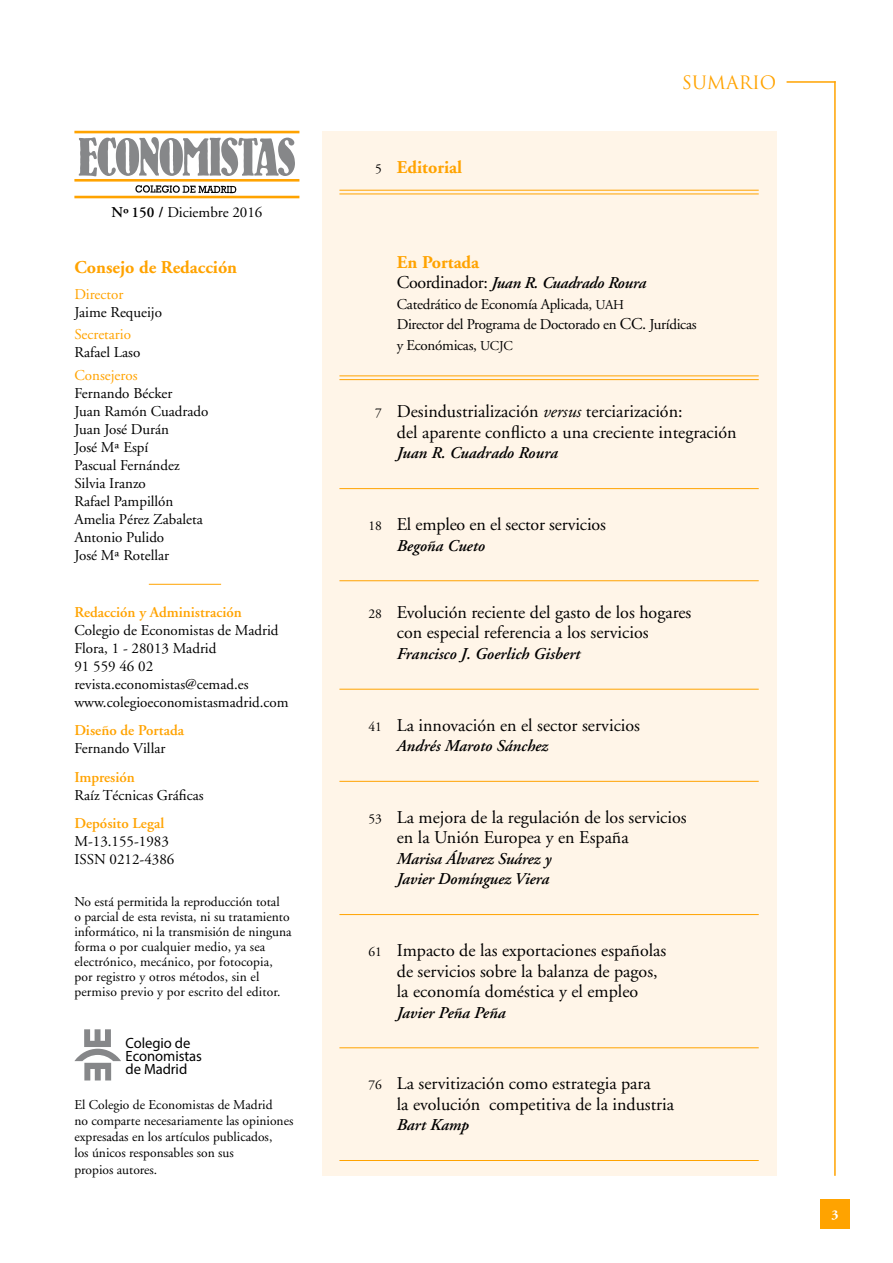
<style>
.page{position:relative;width:893px;height:1263px;background:#fff}
.page>*{position:absolute;margin:0;border:0;box-sizing:border-box;transform-origin:0 0}
.t1{font:18px/20.5px "Adobe Garamond";color:#000}
.t2{font:700 18px "Adobe Garamond";color:#ffa300}
.t3{font:18px "Trajan Pro";color:#ffa300}
.t4{font:italic 600 16.5px/20.5px "Adobe Garamond";color:#000}
.t5{font:italic 600 16.5px "Adobe Garamond";letter-spacing:-.02em;color:#000}
.t6{font:15px/18px "Adobe Garamond";color:#000}
.t7{font:15px/20.5px "Adobe Garamond";letter-spacing:-.02em;color:#000}
.t8{font:600 15px "Adobe Garamond";color:#ffa300}
.t9{font:15px "Adobe Garamond";color:#ffa300}
.t10{font:14.85px/12.9px "Myriad Pro";letter-spacing:-.005em;color:#000}
.t11{font:13.5px/15px "Adobe Garamond";color:#000}
.t12{font:700 13.5px "Adobe Garamond";color:#fff}
.s1{font-weight:600}
.s2{font-weight:400;font-size:13.5px;color:#000}
.s3{font-weight:400;font-style:normal;font-size:18px}
.s4{font-size:13.5px}
.s5{font-size:16.5px}
.s6{font-style:italic}
</style>
<div class="page">
<hr style="left:834px;top:81px;width:2px;height:1095px;background:#ffa300">
<hr style="left:787px;top:81px;width:49px;height:2px;background:#ffa300">
<div style="left:820px;top:1199px;width:30px;height:30px;background:#ffa300"></div>
<hr style="left:149px;top:584px;width:72px;height:1px;background:#ffa300">
<svg style="left:79px;top:137px;width:216px;height:39px"></svg>
<hr style="left:74px;top:196px;width:225px;height:2px;background:#ffa300">
<hr style="left:74px;top:131px;width:225px;height:2px;background:#ffa300">
<hr style="left:74px;top:179px;width:225px;height:3px;background:#ffa300">
<img style="left:135px;top:185px;width:102px;height:9px">
<div style="left:322px;top:131px;width:454px;height:1045px;background:#fff5e8"></div>
<hr style="left:339px;top:190px;width:420px;height:1px;background:#ffa300">
<hr style="left:339px;top:194px;width:420px;height:1px;background:#ffa300">
<hr style="left:339px;top:375px;width:420px;height:1px;background:#ffa300">
<hr style="left:339px;top:379px;width:420px;height:1px;background:#ffa300">
<hr style="left:339px;top:488px;width:420px;height:1px;background:#ffa300">
<hr style="left:339px;top:580px;width:420px;height:1px;background:#ffa300">
<hr style="left:339px;top:689px;width:420px;height:1px;background:#ffa300">
<hr style="left:339px;top:781px;width:420px;height:1px;background:#ffa300">
<hr style="left:339px;top:914px;width:420px;height:1px;background:#ffa300">
<hr style="left:339px;top:1047px;width:420px;height:1px;background:#ffa300">
<hr style="left:339px;top:1160px;width:420px;height:1px;background:#ffa300">
<svg style="left:74px;top:1029px;width:47px;height:51px"></svg>
<p class="t6" style="left:111px;top:203px;width:153px"><span class="s1">Nº 150 /</span> Diciembre 2016</p>
<p class="t2" style="left:74px;top:257px;width:164px">Consejo de Redacción</p>
<p class="t9" style="left:74px;top:286px;width:51px">Director</p>
<p class="t6" style="left:74px;top:304px;width:89px">Jaime Requeijo</p>
<p class="t9" style="left:74px;top:327px;width:58px">Secretario</p>
<p class="t6" style="left:74px;top:344px;width:68px">Rafael Laso</p>
<p class="t9" style="left:74px;top:367px;width:65px">Consejeros</p>
<p class="t6" style="left:74px;top:384px;width:135px">Fernando Bécker<br>Juan Ramón Cuadrado<br>Juan José Durán<br>José Mª Espí<br>Pascual Fernández<br>Silvia Iranzo<br>Rafael Pampillón<br>Amelia Pérez Zabaleta<br>Antonio Pulido<br>José Mª Rotellar</p>
<p class="t8" style="left:74px;top:604px;width:169px">Redacción y Administración</p>
<p class="t6" style="left:74px;top:621px;width:216px">Colegio de Economistas de Madrid<br>Flora, 1 - 28013 Madrid<br>91 559 46 02 revista.economistas@cemad.es www.colegioeconomistasmadrid.com</p>
<p class="t8" style="left:74px;top:722px;width:111px">Diseño de Portada</p>
<p class="t6" style="left:74px;top:740px;width:93px">Fernando Villar</p>
<p class="t8" style="left:74px;top:769px;width:62px">Impresión</p>
<p class="t6" style="left:74px;top:786px;width:131px">Raíz Técnicas Gráficas</p>
<p class="t8" style="left:74px;top:815px;width:91px">Depósito Legal</p>
<p class="t6" style="left:74px;top:833px;width:102px">M-13.155-1983<br>ISSN 0212-4386</p>
<p class="t11" style="left:74px;top:894px;width:219px">No está permitida la reproducción total<br>o parcial de esta revista, ni su tratamiento informático, ni la transmisión de ninguna forma o por cualquier medio, ya sea electrónico, mecánico, por fotocopia, por registro y otros métodos, sin el permiso previo y por escrito del editor.</p>
<p class="t10" style="left:126px;top:1037px;width:78px">Colegio de<br>Economistas de Madrid</p>
<p class="t11" style="left:74px;top:1097px;width:220px;line-height:16.2px">El Colegio de Economistas de Madrid<br>no comparte necesariamente las opiniones expresadas en los artículos publicados,<br>los únicos responsables son sus<br>propios autores.</p>
<p class="t2" style="left:375px;top:157px;width:88px"><span class="s2">5</span> Editorial</p>
<p class="t3" style="left:682px;top:71px;width:96px">SUMARIO</p>
<p class="t2" style="left:397px;top:252px;width:84px">En Portada</p>
<p class="t5" style="left:397px;top:274px;width:251px"><span class="s3">Coordinador:</span> Juan R. Cuadrado Roura</p>
<p class="t7" style="left:397px;top:294px;width:301px">Catedrático de Economía Aplicada, <span class="s4">UAH<br></span>Director del Programa de Doctorado en <span class="s5">CC.</span> Jurídicas y Económicas, <span class="s4">UCJC</span></p>
<p class="t1" style="left:397px;top:402px;width:341px;text-indent:-22px"><span class="s4">7</span> Desindustrialización <span class="s6">versus</span> terciarización:<br>del aparente conflicto a una creciente integración</p>
<p class="t4" style="left:397px;top:443px;width:163px">Juan R. Cuadrado Roura</p>
<p class="t1" style="left:368px;top:514px;width:239px"><span class="s4">18</span> El empleo en el sector servicios</p>
<p class="t4" style="left:397px;top:535px;width:90px">Begoña Cueto</p>
<p class="t1" style="left:397px;top:602px;width:296px;text-indent:-28px"><span class="s4">28</span> Evolución reciente del gasto de los hogares con especial referencia a los servicios</p>
<p class="t4" style="left:397px;top:644px;width:185px">Francisco J. Goerlich Gisbert</p>
<p class="t1" style="left:368px;top:715px;width:273px"><span class="s4">41</span> La innovación en el sector servicios</p>
<p class="t4" style="left:397px;top:736px;width:153px">Andrés Maroto Sánchez</p>
<p class="t1" style="left:397px;top:807px;width:291px;text-indent:-28px"><span class="s4">53</span> La mejora de la regulación de los servicios en la Unión Europea y en España</p>
<p class="t4" style="left:397px;top:849px;width:156px">Marisa Álvarez Suárez y<br>Javier Domínguez Viera</p>
<p class="t1" style="left:397px;top:940px;width:271px;text-indent:-28px"><span class="s4">61</span> Impacto de las exportaciones españolas de servicios sobre la balanza de pagos, la economía doméstica y el empleo</p>
<p class="t4" style="left:397px;top:1002px;width:110px">Javier Peña Peña</p>
<p class="t1" style="left:397px;top:1074px;width:279px;text-indent:-28px"><span class="s4">76</span> La servitización como estrategia para<br>la evolución competitiva de la industria</p>
<p class="t4" style="left:397px;top:1115px;width:74px">Bart Kamp</p>
<p class="t12" style="left:831px;top:1207px;width:9px">3</p>
</div>
